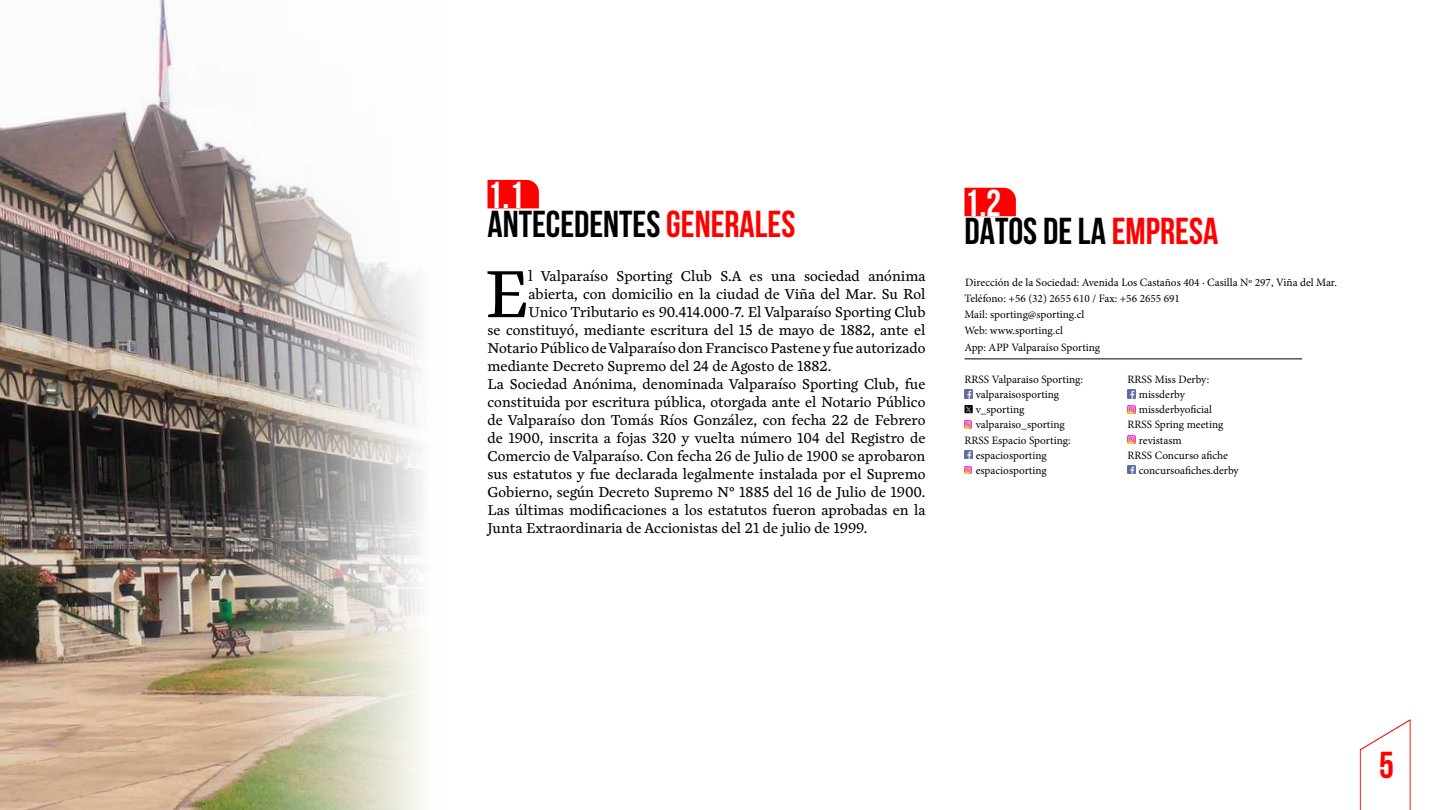
<style>
.page{position:relative;width:1440px;height:810px;background:#fff}
.page>*{position:absolute;margin:0;border:0;box-sizing:border-box;transform-origin:0 0}
.t1{font:69.53px "Cardea OT Reg Lining";color:#000}
.t2{font:700 37.5px "Bebas Neue";color:#000}
.t3{font:700 37.5px "Bebas Neue";color:#fff}
.t4{font:700 37.5px "Bebas Neue";color:#f00}
.t5{font:15px "Cardea OT Reg Lining";color:#000}
.t6{font:11.25px/16.1px "Minion Pro";color:#000}
.s1{color:#f00}
</style>
<div class="page">
<svg style="left:1359px;top:719px;width:52px;height:91px"></svg>
<img style="left:0;top:0;width:423px;height:810px">
<hr style="left:964px;top:358px;width:338px;height:1px;background:#000">
<svg style="left:964px;top:390px;width:9px;height:8px"></svg>
<svg style="left:1128px;top:390px;width:8px;height:8px"></svg>
<svg style="left:1128px;top:466px;width:8px;height:8px"></svg>
<svg style="left:964px;top:451px;width:9px;height:8px"></svg>
<svg style="left:964px;top:405px;width:9px;height:8px"></svg>
<svg style="left:964px;top:421px;width:8px;height:7px"></svg>
<svg style="left:1128px;top:406px;width:7px;height:7px"></svg>
<svg style="left:1128px;top:436px;width:7px;height:7px"></svg>
<svg style="left:964px;top:466px;width:8px;height:8px"></svg>
<svg style="left:488px;top:180px;width:51px;height:28px"></svg>
<svg style="left:964px;top:188px;width:52px;height:28px"></svg>
<h2 class="t3" style="left:488px;top:175px;width:38px">1.1</h2>
<h2 class="t3" style="left:964px;top:182px;width:38px">1.2</h2>
<h2 class="t2" style="left:488px;top:203px;width:309px">ANTECEDENTES <span class="s1">GENERALES</span></h2>
<h1 class="t1" style="left:485px;top:265px;width:45px">E</h1>
<p class="t5" style="left:529px;top:270px;width:398px">l Valparaíso Sporting Club S.A es una sociedad anónima</p>
<h2 class="t2" style="left:964px;top:211px;width:255px">DATOS DE LA <span class="s1">EMPRESA</span></h2>
<p class="t6" style="left:964px;top:274px;width:374px">Dirección de la Sociedad: Avenida Los Castaños 404 · Casilla Nº 297, Viña del Mar.<br>Teléfono: +56 (32) 2655 610 / Fax: +56 2655 691<br>Mail: sporting@sporting.cl<br>Web: www.sporting.cl<br>App: APP Valparaíso Sporting</p>
<p class="t6" style="left:964px;top:371px;width:120px">RRSS Valparaiso Sporting:</p>
<p class="t6" style="left:1128px;top:371px;width:83px">RRSS Miss Derby:</p>
<p class="t5" style="left:529px;top:288px;width:398px">abierta, con domicilio en la ciudad de Viña del Mar. Su Rol</p>
<p class="t5" style="left:529px;top:306px;width:398px">Unico Tributario es 90.414.000-7. El Valparaíso Sporting Club</p>
<p class="t5" style="left:488px;top:324px;width:439px">se constituyó, mediante escritura del 15 de mayo de 1882, ante el</p>
<p class="t5" style="left:488px;top:342px;width:439px">Notario Público de Valparaíso don Francisco Pastene y fue autorizado</p>
<p class="t5" style="left:488px;top:360px;width:345px">mediante Decreto Supremo del 24 de Agosto de 1882.</p>
<p class="t5" style="left:488px;top:378px;width:440px">La Sociedad Anónima, denominada Valparaíso Sporting Club, fue</p>
<p class="t5" style="left:488px;top:396px;width:439px">constituida por escritura pública, otorgada ante el Notario Público</p>
<p class="t5" style="left:488px;top:414px;width:440px">de Valparaíso don Tomás Ríos González, con fecha 22 de Febrero</p>
<p class="t5" style="left:488px;top:432px;width:440px">de 1900, inscrita a fojas 320 y vuelta número 104 del Registro de</p>
<p class="t5" style="left:488px;top:450px;width:440px">Comercio de Valparaíso. Con fecha 26 de Julio de 1900 se aprobaron</p>
<p class="t5" style="left:488px;top:468px;width:439px">sus estatutos y fue declarada legalmente instalada por el Supremo</p>
<p class="t5" style="left:488px;top:486px;width:440px">Gobierno, según Decreto Supremo Nº 1885 del 16 de Julio de 1900.</p>
<p class="t5" style="left:488px;top:504px;width:440px">Las últimas modificaciones a los estatutos fueron aprobadas en la</p>
<p class="t5" style="left:488px;top:522px;width:381px">Junta Extraordinaria de Accionistas del 21 de julio de 1999.</p>
<p class="t6" style="left:976px;top:386px;width:85px">valparaisosporting</p>
<p class="t6" style="left:1139px;top:386px;width:48px">missderby</p>
<p class="t6" style="left:1139px;top:402px;width:75px">missderbyoficial</p>
<p class="t6" style="left:1139px;top:432px;width:44px">revistasm</p>
<p class="t6" style="left:976px;top:402px;width:50px">v_sporting</p>
<p class="t6" style="left:976px;top:417px;width:91px">valparaiso_sporting</p>
<p class="t6" style="left:1128px;top:417px;width:97px">RRSS Spring meeting</p>
<p class="t6" style="left:964px;top:432px;width:108px">RRSS Espacio Sporting:</p>
<p class="t6" style="left:1128px;top:447px;width:102px">RRSS Concurso afiche</p>
<p class="t6" style="left:976px;top:447px;width:73px">espaciosporting</p>
<p class="t6" style="left:1139px;top:462px;width:101px">concursoafiches.derby</p>
<p class="t6" style="left:976px;top:462px;width:73px">espaciosporting</p>
<h2 class="t4" style="left:1379px;top:744px;width:16px">5</h2>
</div>
